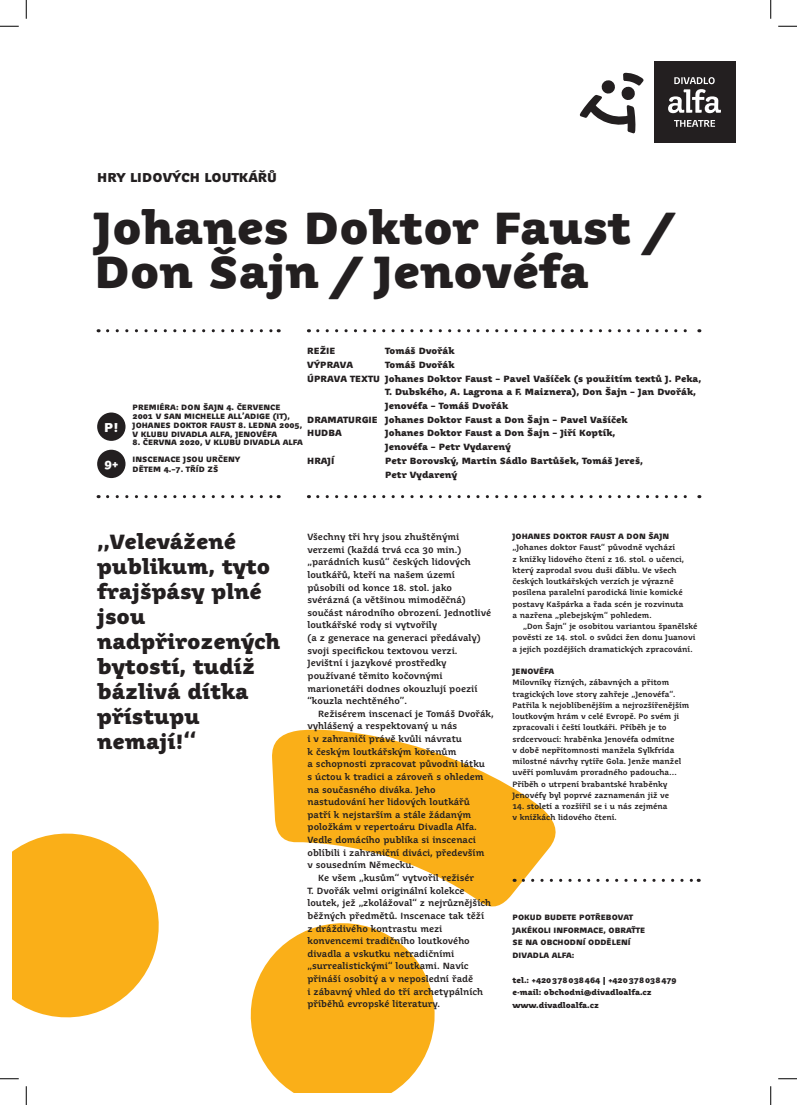
<style>
.page{position:relative;width:797px;height:1105px;background:#fff}
.page>*{position:absolute;margin:0;border:0;box-sizing:border-box;transform-origin:0 0}
.t1{font:500 43.75px/43.8px "Juvenis";color:#231f20}
.t2{font:500 20px/25px "Juvenis";color:#231f20}
.t3{font:500 12.5px "Juvenis";color:#231f20}
.t4{font:500 12.5px "Juvenis";color:#fff}
.t5{font:500 11.25px "Juvenis";color:#fff}
.t6{font:500 8.75px/12.6px "Juvenis";color:#231f20}
.t7{font:500 8.75px/13.8px "Juvenis";color:#231f20}
.t8{font:500 7.5px/11.2px "Juvenis";color:#231f20}
.t9{font:500 7.5px/12.5px "Juvenis";color:#231f20}
</style>
<div class="page">
<svg style="left:272px;top:729px;width:284px;height:178px;fill:#faaf18"></svg>
<svg style="left:12px;top:833px;width:147px;height:185px"></svg>
<svg style="left:250px;top:923px;width:185px;height:170px;fill:#faaf18"></svg>
<div style="left:653px;top:62px;width:82px;height:81px;background:#231f20"></div>
<svg style="left:674px;top:120px;width:41px;height:7px"></svg>
<svg style="left:668px;top:77px;width:53px;height:36px"></svg>
<svg style="left:579px;top:73px;width:64px;height:61px"></svg>
<div style="left:97px;top:412px;width:28px;height:29px;background:#231f20;border-radius:50%"></div>
<div style="left:97px;top:450px;width:28px;height:28px;background:#231f20;border-radius:50%"></div>
<svg style="left:318px;top:495px;width:382px;height:3px"></svg>
<svg style="left:318px;top:329px;width:382px;height:3px"></svg>
<svg style="left:108px;top:495px;width:171px;height:3px"></svg>
<svg style="left:108px;top:329px;width:171px;height:3px"></svg>
<svg style="left:523px;top:879px;width:176px;height:3px"></svg>
<svg style="left:0;top:25px;width:19px;height:2px"></svg>
<svg style="left:778px;top:25px;width:19px;height:2px"></svg>
<svg style="left:0;top:1078px;width:19px;height:1px"></svg>
<svg style="left:778px;top:1078px;width:19px;height:1px"></svg>
<svg style="left:25px;top:0;width:2px;height:19px"></svg>
<svg style="left:25px;top:1086px;width:2px;height:19px"></svg>
<svg style="left:770px;top:0;width:1px;height:19px"></svg>
<svg style="left:770px;top:1086px;width:1px;height:19px"></svg>
<h3 class="t3" style="left:97px;top:169px;width:181px">HRY LIDOVÝCH LOUTKÁŘŮ</h3>
<h1 class="t1" style="left:94px;top:207px;width:579px">Johanes Doktor Faust /<br>Don Šajn / Jenovéfa</h1>
<h3 class="t4" style="left:104px;top:419px;width:16px">P!</h3>
<p class="t5" style="left:104px;top:456px;width:15px">9+</p>
<p class="t7" style="left:307px;top:344px;width:30px">REŽIE</p>
<p class="t7" style="left:385px;top:344px;width:71px">Tomáš Dvořák</p>
<p class="t7" style="left:307px;top:358px;width:48px">VÝPRAVA</p>
<p class="t7" style="left:385px;top:358px;width:71px">Tomáš Dvořák</p>
<p class="t7" style="left:307px;top:371px;width:396px">ÚPRAVA TEXTU Johanes Doktor Faust – Pavel Vašíček (s použitím textů J. Peka,</p>
<p class="t7" style="left:385px;top:385px;width:312px">T. Dubského, A. Lagrona a F. Maiznera), Don Šajn – Jan Dvořák,</p>
<p class="t7" style="left:385px;top:399px;width:124px">Jenovéfa – Tomáš Dvořák</p>
<p class="t7" style="left:307px;top:413px;width:322px">DRAMATURGIE Johanes Doktor Faust a Don Šajn – Pavel Vašíček</p>
<p class="t7" style="left:307px;top:426px;width:36px">HUDBA</p>
<p class="t7" style="left:385px;top:426px;width:232px">Johanes Doktor Faust a Don Šajn – Jiří Koptík,<br>Jenovéfa – Petr Vydarený</p>
<p class="t7" style="left:307px;top:454px;width:29px">HRAJÍ</p>
<p class="t7" style="left:385px;top:454px;width:259px">Petr Borovský, Martin Sádlo Bartůšek, Tomáš Jereš,<br>Petr Vydarený</p>
<p class="t9" style="left:133px;top:403px;width:171px;line-height:8.8px">PREMIÉRA: DON ŠAJN 4. ČERVENCE 2001 V SAN MICHELLE ALL’ADIGE (IT), JOHANES DOKTOR FAUST 8. LEDNA 2005, V KLUBU DIVADLA ALFA, JENOVÉFA</p>
<p class="t9" style="left:133px;top:437px;width:172px">8. ČERVNA 2020, V KLUBU DIVADLA ALFA</p>
<p class="t9" style="left:133px;top:454px;width:109px;line-height:10px">INSCENACE JSOU URČENY<br>DĚTEM 4.–7. TŘÍD ZŠ</p>
<h2 class="t2" style="left:97px;top:529px;width:185px">„Velevážené publikum, tyto frajšpásy plné jsou nadpřirozených bytostí, tudíž bázlivá dítka přístupu nemají!“</h2>
<p class="t6" style="left:307px;top:531px;width:185px">Všechny tři hry jsou zhuštěnými verzemi (každá trvá cca 30 min.) „parádních kusů“ českých lidových loutkářů, kteří na našem území působili od konce 18. stol. jako svérázná (a většinou mimoděčná) součást národního obrození. Jednotlivé loutkářské rody si vytvořily<br>(a z generace na generaci předávaly) svoji specifickou textovou verzi.<br>Jevištní i jazykové prostředky používané těmito kočovnými marionetáři dodnes okouzlují poezií “kouzla nechtěného”.</p>
<p class="t6" style="left:318px;top:707px;width:177px">Režisérem inscenací je Tomáš Dvořák,</p>
<p class="t6" style="left:307px;top:720px;width:151px">vyhlášený a respektovaný u nás</p>
<p class="t6" style="left:307px;top:733px;width:156px">i v zahraničí právě kvůli návratu</p>
<p class="t6" style="left:307px;top:745px;width:150px">k českým loutkářským kořenům</p>
<p class="t6" style="left:307px;top:758px;width:179px">a schopnosti zpracovat původní látku</p>
<p class="t6" style="left:307px;top:771px;width:177px">s úctou k tradici a zároveň s ohledem</p>
<p class="t6" style="left:307px;top:783px;width:130px">na současného diváka. Jeho</p>
<p class="t6" style="left:307px;top:796px;width:164px">nastudování her lidových loutkářů</p>
<p class="t6" style="left:307px;top:808px;width:165px">patří k nejstarším a stále žádaným</p>
<p class="t6" style="left:307px;top:821px;width:171px">položkám v repertoáru Divadla Alfa.</p>
<p class="t6" style="left:307px;top:834px;width:170px">Vedle domácího publika si inscenaci</p>
<p class="t6" style="left:307px;top:846px;width:178px">oblíbili i zahraniční diváci, především</p>
<p class="t6" style="left:307px;top:859px;width:108px">v sousedním Německu.</p>
<p class="t6" style="left:318px;top:872px;width:157px">Ke všem „kusům“ vytvořil režisér</p>
<p class="t6" style="left:307px;top:884px;width:159px">T. Dvořák velmi originální kolekce</p>
<p class="t6" style="left:307px;top:897px;width:185px">loutek, jež „zkolážoval“ z nejrůznějších</p>
<p class="t6" style="left:307px;top:909px;width:178px">běžných předmětů. Inscenace tak těží</p>
<p class="t6" style="left:307px;top:922px;width:136px">z dráždivého kontrastu mezi</p>
<p class="t6" style="left:307px;top:935px;width:164px">konvencemi tradičního loutkového</p>
<p class="t6" style="left:307px;top:947px;width:148px">divadla a vskutku netradičními</p>
<p class="t6" style="left:307px;top:960px;width:163px">„surrealistickými“ loutkami. Navíc</p>
<p class="t6" style="left:307px;top:973px;width:167px">přináší osobitý a v neposlední řadě</p>
<p class="t6" style="left:307px;top:985px;width:177px">i zábavný vhled do tří archetypálních</p>
<p class="t6" style="left:307px;top:998px;width:134px">příběhů evropské literatury.</p>
<p class="t9" style="left:512px;top:530px;width:158px">JOHANES DOKTOR FAUST A DON ŠAJN</p>
<p class="t8" style="left:512px;top:542px;width:173px">„Johanes doktor Faust“ původně vychází<br>z knížky lidového čtení z 16. stol. o učenci, který zaprodal svou duši ďáblu. Ve všech českých loutkářských verzích je výrazně posílena paralelní parodická linie komické postavy Kašpárka a řada scén je rozvinuta a nazřena „plebejským“ pohledem.</p>
<p class="t8" style="left:512px;top:621px;width:186px;text-indent:11px">„Don Šajn“ je osobitou variantou španělské pověsti ze 14. stol. o svůdci žen donu Juanovi a jejích pozdějších dramatických zpracování.</p>
<p class="t9" style="left:512px;top:665px;width:43px">JENOVÉFA</p>
<p class="t8" style="left:512px;top:677px;width:178px">Milovníky řízných, zábavných a přitom tragických love story zahřeje „Jenovéfa“.<br>Patřila k nejoblíbenějším a nejrozšířenějším loutkovým hrám v celé Evropě. Po svém ji zpracovali i čeští loutkáři. Příběh je to srdcervoucí: hraběnka Jenovéfa odmítne<br>v době nepřítomnosti manžela Sylkfrída milostné návrhy rytíře Gola. Jenže manžel uvěří pomluvám proradného padoucha… Příběh o utrpení brabantské hraběnky Jenovéfy byl poprvé zaznamenán již ve</p>
<p class="t8" style="left:512px;top:801px;width:157px">14. století a rozšířil se i u nás zejména v knížkách lidového čtení.</p>
<p class="t9" style="left:512px;top:911px;width:134px">POKUD BUDETE POTŘEBOVAT<br>JAKÉKOLI INFORMACE, OBRAŤTE<br>SE NA OBCHODNÍ ODDĚLENÍ<br>DIVADLA ALFA:</p>
<p class="t9" style="left:512px;top:974px;width:166px">tel.: +420378038464 | +420378038479 e-mail: obchodni@divadloalfa.cz www.divadloalfa.cz</p>
</div>
